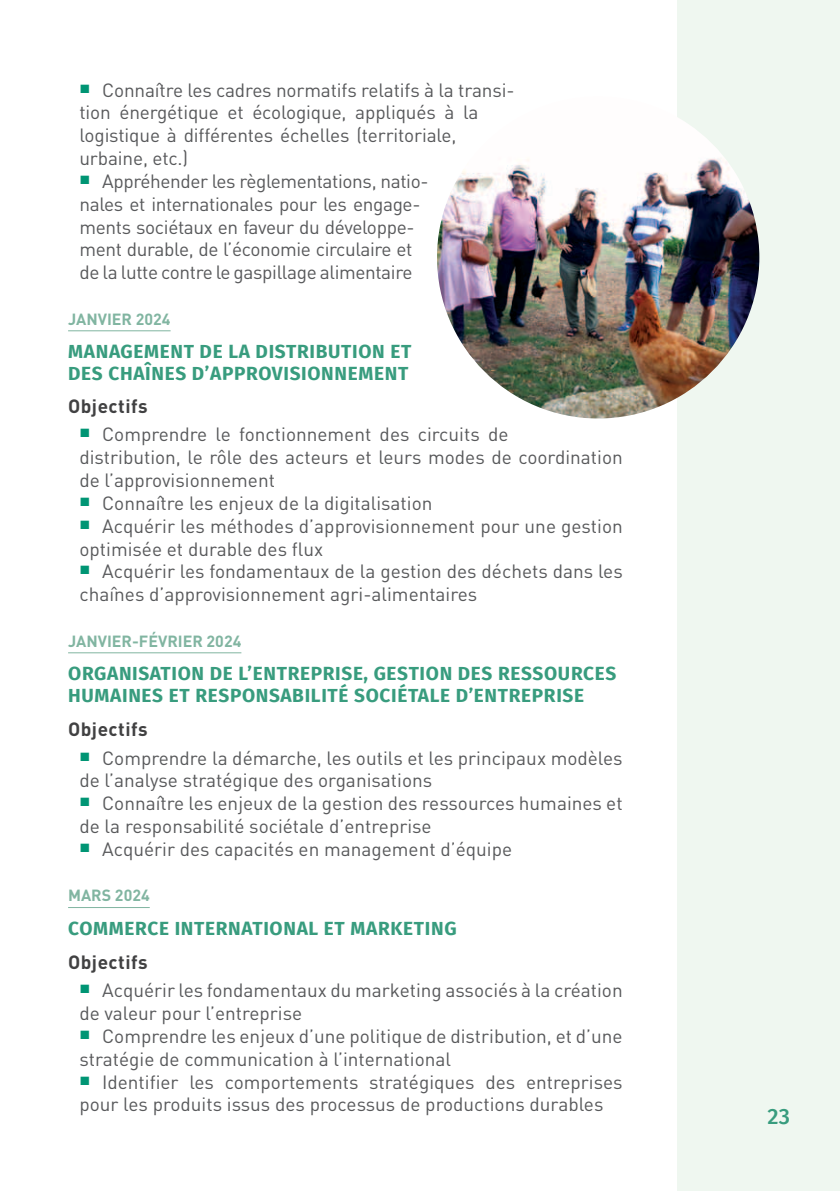
<style>
.page{position:relative;width:840px;height:1191px;background:#fff}
.page>*{position:absolute;margin:0;border:0;box-sizing:border-box;transform-origin:0 0}
.t1{font:500 22px "Fira Sans";color:#389c7e}
.t2{font:19px/22.8px "DIN";color:#58595b}
.t3{font:19px/22.8px "DIN";letter-spacing:-.02em;color:#58595b}
.t4{font:700 19px/22px "Fira Sans";letter-spacing:.035em;color:#389c7e}
.t5{font:700 19px "DIN";letter-spacing:.025em;color:#414142}
.t6{font:700 16px "DIN";color:#81b5a1}
</style>
<div class="page">
<div style="left:676px;top:0;width:163px;height:1191px;background:#eff7f0"></div>
<hr style="left:68px;top:330px;width:102px;height:1px;background:#81b5a1">
<hr style="left:68px;top:652px;width:173px;height:1px;background:#81b5a1">
<hr style="left:68px;top:907px;width:82px;height:1px;background:#81b5a1">
<img style="left:437px;top:96px;width:322px;height:322px;border-radius:161px">
<p class="t2" style="left:79px;top:78px;width:436px"><sup>■</sup> Connaître les cadres normatifs relatifs à la transi&shy;tion énergétique et écologique, appliqués à la logistique à différentes échelles (territoriale, urbaine, etc.)</p>
<p class="t3" style="left:79px;top:169px;width:350px"><sup>■</sup> Appréhender les règlementations, natio&shy;nales et internationales pour les engage&shy;ments sociétaux en faveur du développe&shy;ment durable, de l’économie circulaire et de la lutte contre le gaspillage alimentaire</p>
<p class="t6" style="left:68px;top:308px;width:104px">JANVIE R 2024</p>
<p class="t4" style="left:68px;top:339px;width:344px">MANAGEMENT DE LA DISTRIBUTION ET<br>DES CHAÎNES D’APPROVISIONNEMENT</p>
<p class="t5" style="left:68px;top:394px;width:81px">OBJECTIFS</p>
<p class="t2" style="left:79px;top:423px;width:544px"><sup>■</sup> Comprendre le fonctionnement des circuits de<br>distribution, le rôle des acteurs et leurs modes de coordination de l’approvisionnement</p>
<p class="t2" style="left:79px;top:491px;width:354px"><sup>■</sup> Connaître les enjeux de la digitalisation</p>
<p class="t2" style="left:79px;top:514px;width:544px"><sup>■</sup> Acquérir les méthodes d’approvisionnement pour une gestion optimisée et durable des flux</p>
<p class="t2" style="left:79px;top:560px;width:544px"><sup>■</sup> Acquérir les fondamentaux de la gestion des déchets dans les chaînes d’approvisionnement agri-alimentaires</p>
<p class="t6" style="left:68px;top:630px;width:175px">JANVIE R-FÉVRIE R 2024</p>
<p class="t4" style="left:68px;top:661px;width:549px">ORGANISATION DE L’ENTREPRISE, GESTION DES RESSOURCES<br>HUMAINES ET RESPONSABILITÉ SOCIÉTALE D’ENTREPRISE</p>
<p class="t5" style="left:68px;top:717px;width:81px">OBJECTIFS</p>
<p class="t2" style="left:79px;top:746px;width:544px"><sup>■</sup> Comprendre la démarche, les outils et les principaux modèles de l’analyse stratégique des organisations</p>
<p class="t2" style="left:79px;top:791px;width:544px"><sup>■</sup> Connaître les enjeux de la gestion des ressources humaines et de la responsabilité sociétale d’entreprise</p>
<p class="t2" style="left:79px;top:837px;width:434px"><sup>■</sup> Acquérir des capacités en management d’équipe</p>
<p class="t6" style="left:68px;top:885px;width:83px">MARS 2024</p>
<p class="t4" style="left:68px;top:915px;width:390px">COMMERCE INTERNATIONAL ET MARKETING</p>
<p class="t5" style="left:68px;top:949px;width:81px">OBJECTIFS</p>
<p class="t2" style="left:79px;top:978px;width:544px"><sup>■</sup> Acquérir les fondamentaux du marketing associés à la création de valeur pour l’entreprise</p>
<p class="t2" style="left:79px;top:1024px;width:544px"><sup>■</sup> Comprendre les enjeux d’une politique de distribution, et d’une stratégie de communication à l’international</p>
<p class="t2" style="left:79px;top:1070px;width:544px"><sup>■</sup> Identifier les comportements stratégiques des entreprises pour les produits issus des processus de productions durables</p>
<p class="t1" style="left:767px;top:1098px;width:24px">23</p>
</div>
